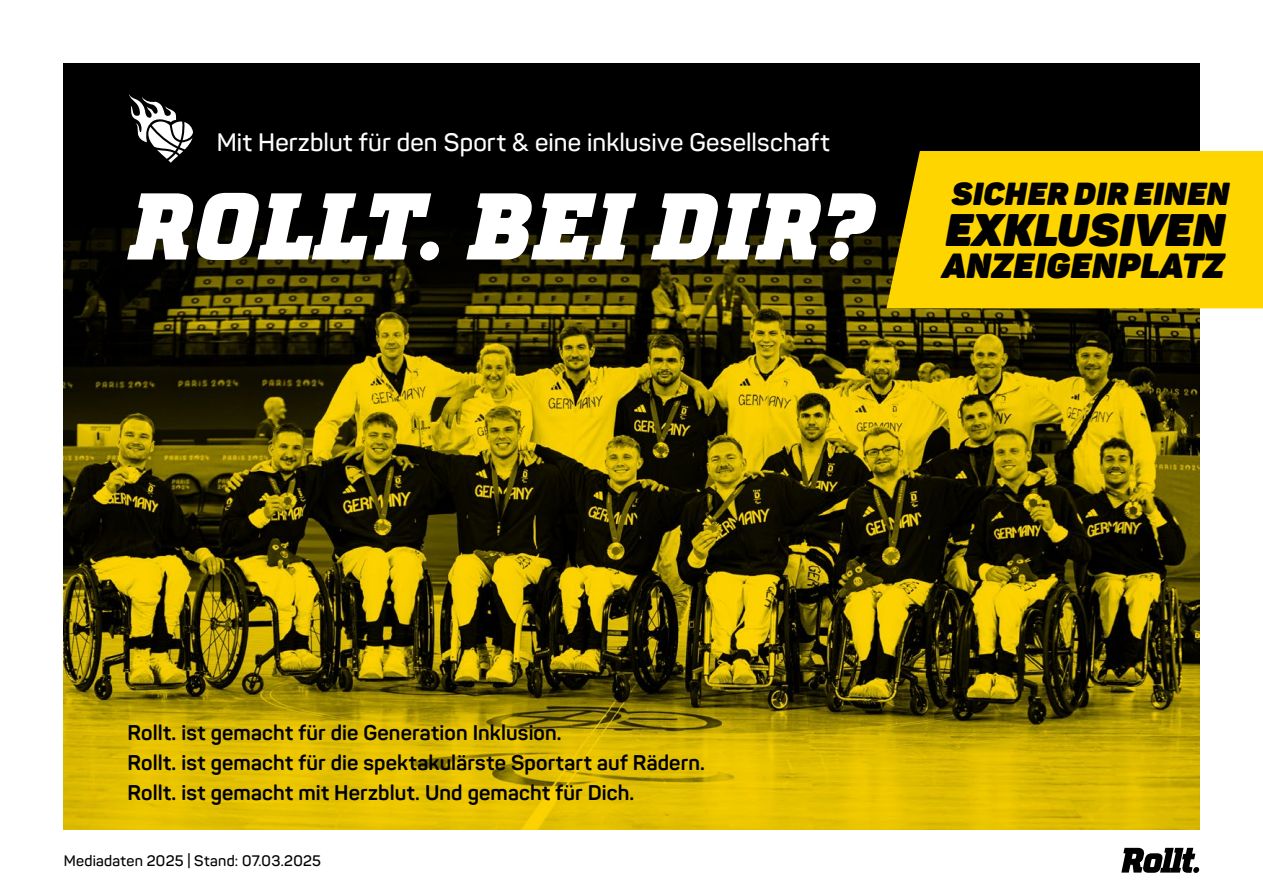
<style>
.page{position:relative;width:1263px;height:893px;background:#fff}
.page>*{position:absolute;margin:0;border:0;box-sizing:border-box;transform-origin:0 0}
.t1{font:italic 900 94.5px "TT Polls";letter-spacing:-.005em;color:#fff}
.t2{font:italic 800 45px "Panton";letter-spacing:.01em;color:#000}
.t3{font:italic 800 34.5px "Panton";letter-spacing:.02em;color:#000}
.t4{font:italic 800 31.5px "Panton";letter-spacing:.03em;color:#000}
.t5{font:600 24.9px "Panton";letter-spacing:.005em;color:#fff}
.t6{font:700 21px/30px "Panton";letter-spacing:.005em;color:#000}
.t7{font:600 15px "Panton";letter-spacing:.015em;color:#000}
</style>
<div class="page">
<svg style="left:1121px;top:848px;width:78px;height:25px"></svg>
<img style="left:64px;top:64px;width:1135px;height:765px">
<svg style="left:129px;top:94px;width:64px;height:69px"></svg>
<div style="left:886px;top:151px;width:377px;height:157px;background:#ffd500"></div>
<p class="t5" style="left:217px;top:127px;width:614px">Mit Herzblut für den Sport &amp; eine inklusive Gesellschaft</p>
<h1 class="t1" style="left:128px;top:166px;width:747px">ROLLT. BEI DIR?</h1>
<h3 class="t4" style="left:952px;top:173px;width:279px">SICHER DIR EINEN</h3>
<h2 class="t2" style="left:946px;top:200px;width:281px">EXKLUSIVEN</h2>
<h3 class="t3" style="left:942px;top:243px;width:283px">ANZEIGENPLATZ</h3>
<p class="t6" style="left:128px;top:717px;width:579px">Rollt. ist gemacht für die Generation Inklusion.<br>Rollt. ist gemacht für die spektakulärste Sportart auf Rädern.<br>Rollt. ist gemacht mit Herzblut. Und gemacht für Dich.</p>
<p class="t7" style="left:64px;top:851px;width:259px">Mediadaten 2025 | Stand: 07.03.2025</p>
</div>
